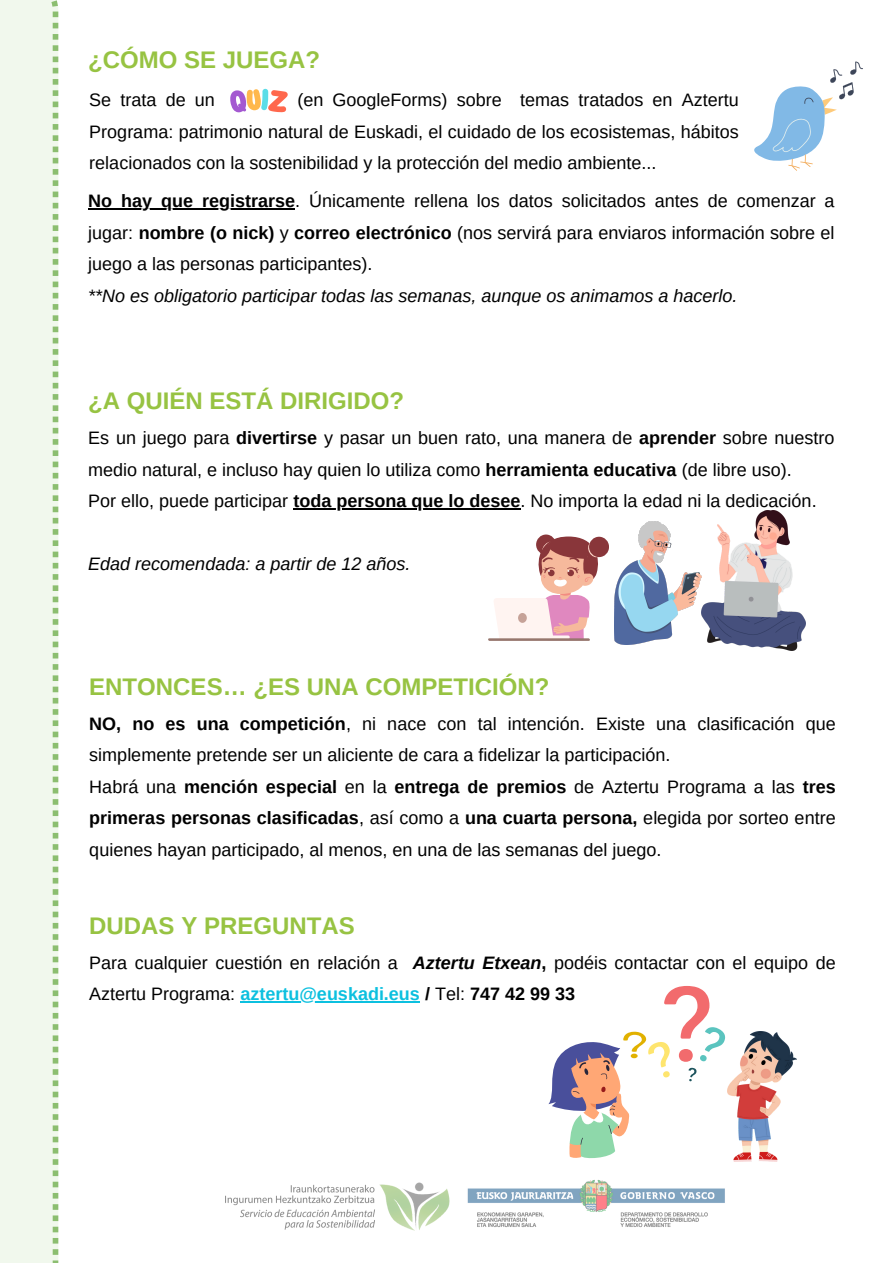
<style>
.page{position:relative;width:893px;height:1263px;background:#fff}
.page>*{position:absolute;margin:0;border:0;box-sizing:border-box;transform-origin:0 0}
.t1{font:700 24px "Arimo";color:#97c342}
.t2{font:18px/31.5px "Arimo";color:#000;text-align:justify}
.t3{font:italic 18px "Arimo";color:#000}
.s1{font-weight:700}
.s2{font-weight:700;font-style:italic}
.s3{font-weight:700;color:#0cc0df}
</style>
<div class="page">
<div style="left:0;top:0;width:58px;height:1263px;background:#f1f8ed"></div>
<hr style="left:88px;top:208px;width:207px;height:2px;background:#000">
<img style="left:467px;top:1180px;width:258px;height:48px">
<img style="left:227px;top:1182px;width:222px;height:48px">
<hr style="left:240px;top:1001px;width:180px;height:2px;background:#0cc0df">
<svg style="left:754px;top:62px;width:109px;height:109px"></svg>
<svg style="left:230px;top:88px;width:58px;height:25px"></svg>
<img style="left:728px;top:1031px;width:68px;height:130px">
<svg style="left:548px;top:986px;width:178px;height:173px"></svg>
<hr style="left:293px;top:508px;width:227px;height:2px;background:#000">
<img style="left:615px;top:521px;width:86px;height:123px">
<svg style="left:536px;top:534px;width:20px;height:21px"></svg>
<div style="left:589px;top:537px;width:20px;height:20px;background:#89363a;border-radius:50%"></div>
<svg style="left:488px;top:536px;width:115px;height:105px"></svg>
<img style="left:702px;top:511px;width:103px;height:140px">
<p class="t1" style="left:88px;top:46px;width:233px">¿CÓMO SE JUEGA?</p>
<h1 class="t2" style="left:89px;top:84px;width:127px">Se trata de un</h1>
<h1 class="t2" style="left:89px;top:84px;width:651px;text-indent:208px">(en GoogleForms) sobre temas tratados en Aztertu Programa: patrimonio natural de Euskadi, el cuidado de los ecosistemas, hábitos relacionados con la sostenibilidad y la protección del medio ambiente...</h1>
<p class="t2" style="left:88px;top:185px;width:748px"><span class="s1">No hay que registrarse</span>. Únicamente rellena los datos solicitados antes de comenzar a jugar: <span class="s1">nombre (o nick)</span> y <span class="s1">correo electrónico</span> (nos servirá para enviaros información sobre el juego a las personas participantes).</p>
<p class="t3" style="left:88px;top:286px;width:650px">**No es obligatorio participar todas las semanas, aunque os animamos a hacerlo.</p>
<p class="t1" style="left:88px;top:388px;width:317px">¿A QUIÉN ESTÁ DIRIGIDO?</p>
<p class="t2" style="left:88px;top:422px;width:748px">Es un juego para <span class="s1">divertirse</span> y pasar un buen rato, una manera de <span class="s1">aprender</span> sobre nuestro medio natural, e incluso hay quien lo utiliza como <span class="s1">herramienta educativa</span> (de libre uso).</p>
<p class="t2" style="left:88px;top:485px;width:730px">Por ello, puede participar <span class="s1">toda persona que lo desee</span>. No importa la edad ni la dedicación.</p>
<p class="t3" style="left:88px;top:554px;width:324px">Edad recomendada: a partir de 12 años.</p>
<p class="t1" style="left:89px;top:673px;width:461px">ENTONCES… ¿ES UNA COMPETICIÓN?</p>
<p class="t2" style="left:89px;top:708px;width:748px"><span class="s1">NO, no es una competición</span>, ni nace con tal intención. Existe una clasificación que simplemente pretende ser un aliciente de cara a fidelizar la participación.</p>
<p class="t2" style="left:89px;top:771px;width:748px">Habrá una <span class="s1">mención especial</span> en la <span class="s1">entrega de premios</span> de Aztertu Programa a las <span class="s1">tres primeras personas clasificadas</span>, así como a <span class="s1">una cuarta persona,</span> elegida por sorteo entre quienes hayan participado, al menos, en una de las semanas del juego.</p>
<p class="t1" style="left:89px;top:912px;width:267px">DUDAS Y PREGUNTAS</p>
<p class="t2" style="left:89px;top:947px;width:748px">Para cualquier cuestión en relación a <span class="s2">Aztertu Etxean</span><span class="s1">,</span> podéis contactar con el equipo de<br>Aztertu Programa: <span class="s3">aztertu@euskadi.eus</span> <span class="s1">/</span> Tel: <span class="s1">747 42 99 33</span></p>
</div>
